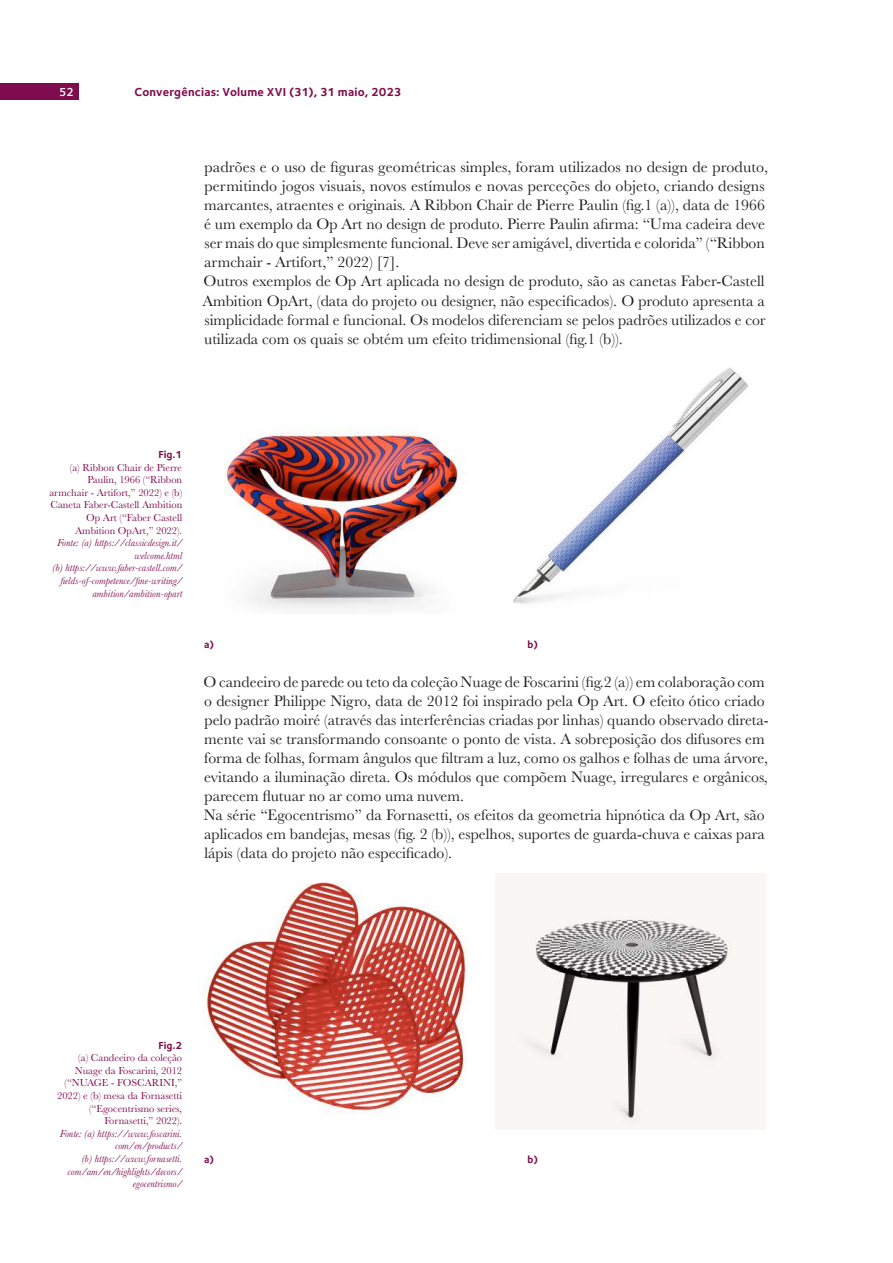
<style>
.page{position:relative;width:893px;height:1263px;background:#fff}
.page>*{position:absolute;margin:0;border:0;box-sizing:border-box;transform-origin:0 0}
.t1{font:15.75px/19px "Baskerville";color:#221f20}
.t2{font:700 12px "Foundry Sterling";letter-spacing:.015em;color:#7f0c4c}
.t3{font:600 12px "Foundry Sterling";color:#fff}
.t4{font:10.5px/12.6px "Baskerville";color:#7f0c4c;text-align:right}
.t5{font:italic 10.5px/12.6px "Baskerville";color:#7f0c4c;text-align:right}
.t6{font:700 10.5px "Foundry Sterling";letter-spacing:-.005em;color:#7f0c4c}
</style>
<div class="page">
<div style="left:0;top:83px;width:78px;height:17px;background:#7f0c4c"></div>
<img style="left:224px;top:426px;width:237px;height:183px">
<img style="left:512px;top:368px;width:237px;height:236px">
<img style="left:204px;top:882px;width:264px;height:232px">
<img style="left:512px;top:917px;width:221px;height:209px">
<p class="t3" style="left:59px;top:88px;width:16px">52</p>
<p class="t2" style="left:135px;top:87px;width:269px">Convergências: Volume XVI (31), 31 maio, 2023</p>
<p class="t1" style="left:202px;top:158px;width:567px">padrões e o uso de 昀椀guras geométricas simples, foram utilizados no design de produto, permitindo jogos visuais, novos estímulos e novas perceções do objeto, criando designs marcantes, atraentes e originais. A Ribbon Chair de Pierre Paulin (昀椀g.1 (a)), data de 1966 é um exemplo da Op Art no design de produto. Pierre Paulin a昀椀rma: “Uma cadeira deve ser mais do que simplesmente funcional. Deve ser amigável, divertida e colorida” (“Ribbon armchair - Artifort,” 2022) [7].<br>Outros exemplos de Op Art aplicada no design de produto, são as canetas Faber-Castell Ambition OpArt, (data do projeto ou designer, não especi昀椀cados). O produto apresenta a simplicidade formal e funcional. Os modelos diferenciam se pelos padrões utilizados e cor utilizada com os quais se obtém um efeito tridimensional (昀椀g.1 (b)).</p>
<p class="t6" style="left:158px;top:448px;width:25px">Fig.1</p>
<p class="t4" style="left:49px;top:462px;width:134px">(a) Ribbon Chair de Pierre<br>Paulin, 1966 (“Ribbon armchair - Artifort,” 2022) e (b)<br>Caneta Faber-Castell Ambition<br>Op Art (“Faber Castell<br>Ambition OpArt,” 2022).</p>
<p class="t5" style="left:52px;top:537px;width:132px">Fonte: (a) https://classicdesign.it/ welcome.html<br>(b) https://www.faber-castell.com/昀椀elds-of-competence/昀椀ne-writing/ ambition/ambition-opart</p>
<p class="t6" style="left:204px;top:639px;width:11px">a)</p>
<p class="t6" style="left:527px;top:639px;width:12px">b)</p>
<p class="t1" style="left:203px;top:672px;width:567px">O candeeiro de parede ou teto da coleção Nuage de Foscarini (昀椀g.2 (a)) em colaboração com o designer Philippe Nigro, data de 2012 foi inspirado pela Op Art. O efeito ótico criado pelo padrão moiré (através das interferências criadas por linhas) quando observado direta&shy;mente vai se transformando consoante o ponto de vista. A sobreposição dos difusores em forma de folhas, formam ângulos que 昀椀ltram a luz, como os galhos e folhas de uma árvore, evitando a iluminação direta. Os módulos que compõem Nuage, irregulares e orgânicos, parecem 昀氀utuar no ar como uma nuvem.<br>Na série “Egocentrismo” da Fornasetti, os efeitos da geometria hipnótica da Op Art, são aplicados em bandejas, mesas (昀椀g. 2 (b)), espelhos, suportes de guarda-chuva e caixas para lápis (data do projeto não especi昀椀cado).</p>
<p class="t6" style="left:158px;top:1039px;width:25px">Fig.2</p>
<p class="t4" style="left:57px;top:1052px;width:127px">(a) Candeeiro da coleção<br>Nuage da Foscarini, 2012 (“NUAGE - FOSCARINI,”<br>2022) e (b) mesa da Fornasetti (“Egocentrismo series,<br>Fornasetti,” 2022).</p>
<p class="t5" style="left:60px;top:1128px;width:124px">Fonte: (a) https://www.foscarini. com/en/products/<br>(b) https://www.fornasetti. com/am/en/highlights/decors/ egocentrismo/</p>
<p class="t6" style="left:204px;top:1153px;width:11px">a)</p>
<p class="t6" style="left:527px;top:1153px;width:12px">b)</p>
</div>
